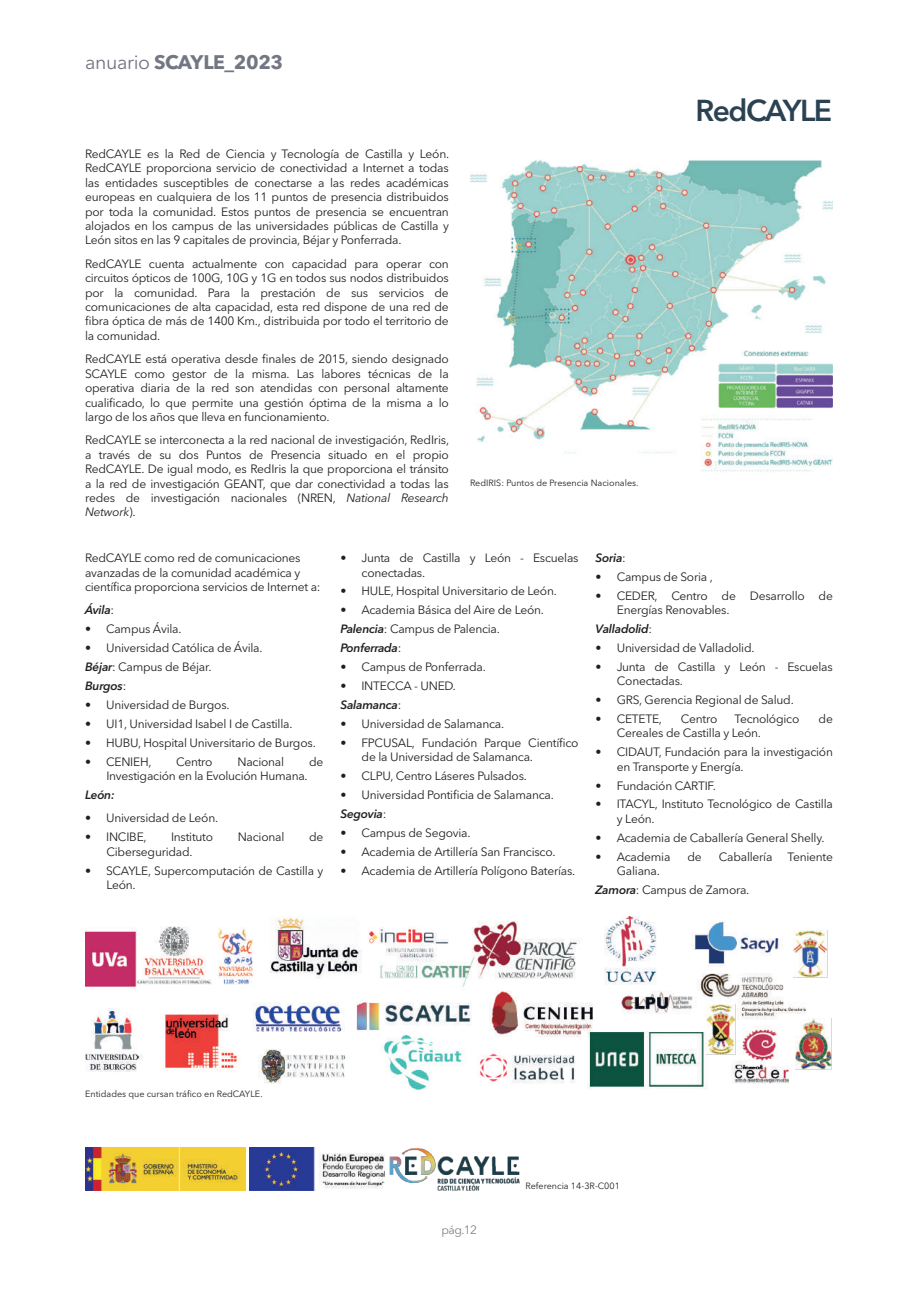
<style>
.page{position:relative;width:919px;height:1289px;background:#fff}
.page>*{position:absolute;margin:0;border:0;box-sizing:border-box;transform-origin:0 0}
.t1{font:600 30px "Avenir Next LT Pro";letter-spacing:-.05em;color:#2b4253}
.t2{font:700 19.5px "Avenir Next LT Pro";letter-spacing:-.02em;color:#737683}
.t3{font:12px/14.4px "Avenir Next LT Pro";letter-spacing:-.02em;color:#231f20}
.t4{font:italic 600 12px "Avenir Next LT Pro";letter-spacing:-.025em;color:#231f20}
.t5{font:12px "Avenir Next LT Pro";color:#808285}
.t6{font:9px "Avenir Next LT Pro";color:#231f20}
.s1{font-weight:400}
.s2{font-style:italic}
.s3{font-weight:400;font-style:normal}
.s4{font-weight:600;font-style:italic}
</style>
<div class="page">
<img style="left:470px;top:159px;width:362px;height:313px">
<img style="left:85px;top:916px;width:721px;height:174px">
<img style="left:795px;top:1018px;width:36px;height:51px">
<img style="left:793px;top:930px;width:34px;height:47px">
<img style="left:706px;top:1004px;width:29px;height:50px">
<img style="left:85px;top:1147px;width:161px;height:43px">
<img style="left:250px;top:1147px;width:134px;height:43px">
<img style="left:389px;top:1148px;width:131px;height:42px">
<h2 class="t2" style="left:85px;top:55px;width:200px"><span class="s1">anuario</span> SCAYLE_2023</h2>
<p class="t3" style="left:85px;top:148px;width:365px;text-align:justify">RedCAYLE es la Red de Ciencia y Tecnología de Castilla y León.<br>RedCAYLE proporciona servicio de conectividad a Internet a todas las entidades susceptibles de conectarse a las redes académicas europeas en cualquiera de los 11 puntos de presencia distribuidos por toda la comunidad. Estos puntos de presencia se encuentran alojados en los campus de las universidades públicas de Castilla y León sitos en las 9 capitales de provincia, Béjar y Ponferrada.</p>
<p class="t3" style="left:85px;top:257px;width:365px;text-align:justify">RedCAYLE cuenta actualmente con capacidad para operar con circuitos ópticos de 100G, 10G y 1G en todos sus nodos distribuidos por la comunidad. Para la prestación de sus servicios de comunicaciones de alta capacidad, esta red dispone de una red de fibra óptica de más de 1400 Km., distribuida por todo el territorio de la comunidad.</p>
<p class="t3" style="left:85px;top:353px;width:365px;text-align:justify">RedCAYLE está operativa desde finales de 2015, siendo designado SCAYLE como gestor de la misma. Las labores técnicas de la operativa diaria de la red son atendidas con personal altamente cualificado, lo que permite una gestión óptima de la misma a lo largo de los años que lleva en funcionamiento.</p>
<p class="t3" style="left:85px;top:434px;width:365px;text-align:justify">RedCAYLE se interconecta a la red nacional de investigación, RedIris, a través de su dos Puntos de Presencia situado en el propio RedCAYLE. De igual modo, es RedIris la que proporciona el tránsito a la red de investigación GEANT, que dar conectividad a todas las redes de investigación nacionales (NREN, <span class="s2">National Research Network</span>).</p>
<p class="t6" style="left:470px;top:479px;width:170px">RedIRIS: Puntos de Presencia Nacionales.</p>
<h1 class="t1" style="left:695px;top:98px;width:138px">RedCAYLE</h1>
<p class="t3" style="left:85px;top:552px;width:237px">RedCAYLE como red de comunicaciones avanzadas de la comunidad académica y científica proporciona servicios de Internet a:</p>
<p class="t4" style="left:85px;top:605px;width:31px">Ávila<span class="s3">:</span></p>
<p class="t3" style="left:85px;top:623px;width:98px">• Campus Ávila.</p>
<p class="t3" style="left:85px;top:639px;width:179px;line-height:18.9px">• Universidad Católica de Ávila.<br><span class="s4">Béjar</span>: Campus de Béjar.<br><span class="s4">Burgos</span>:</p>
<p class="t3" style="left:85px;top:698px;width:146px">• Universidad de Burgos.</p>
<p class="t3" style="left:85px;top:717px;width:209px">• UI1, Universidad Isabel I de Castilla.</p>
<p class="t3" style="left:85px;top:736px;width:232px">• HUBU, Hospital Universitario de Burgos.</p>
<p class="t3" style="left:85px;top:755px;width:68px">• CENIEH,</p>
<p class="t3" style="left:176px;top:755px;width:38px">Centro</p>
<p class="t3" style="left:237px;top:755px;width:48px">Nacional</p>
<p class="t3" style="left:309px;top:755px;width:16px">de</p>
<p class="t3" style="left:106px;top:769px;width:203px">Investigación en la Evolución Humana.</p>
<p class="t4" style="left:85px;top:789px;width:31px">León:</p>
<p class="t3" style="left:85px;top:812px;width:134px">• Universidad de León.</p>
<p class="t3" style="left:85px;top:831px;width:63px">• INCIBE,</p>
<p class="t3" style="left:171px;top:831px;width:44px">Instituto</p>
<p class="t3" style="left:238px;top:831px;width:48px">Nacional</p>
<p class="t3" style="left:309px;top:831px;width:16px">de</p>
<p class="t3" style="left:106px;top:845px;width:88px">Ciberseguridad.</p>
<p class="t3" style="left:106px;top:864px;width:218px;text-indent:-21px">• SCAYLE, Supercomputación de Castilla y<br>León.</p>
<p class="t3" style="left:361px;top:552px;width:218px;text-indent:-21px">• Junta de Castilla y León - Escuelas conectadas.</p>
<p class="t3" style="left:340px;top:585px;width:218px">• HULE, Hospital Universitario de León.</p>
<p class="t3" style="left:340px;top:601px;width:205px;line-height:18.9px">• Academia Básica del Aire de León.<br><span class="s4">Palencia</span>: Campus de Palencia.<br><span class="s4">Ponferrada</span>:</p>
<p class="t3" style="left:340px;top:660px;width:147px">• Campus de Ponferrada.</p>
<p class="t3" style="left:340px;top:677px;width:117px;line-height:18.9px">• INTECCA - UNED.<br><span class="s4">Salamanca</span>:</p>
<p class="t3" style="left:340px;top:717px;width:165px">• Universidad de Salamanca.</p>
<p class="t3" style="left:361px;top:736px;width:218px;text-indent:-21px">• FPCUSAL, Fundación Parque Científico de la Universidad de Salamanca.</p>
<p class="t3" style="left:340px;top:769px;width:188px">• CLPU, Centro Láseres Pulsados.</p>
<p class="t3" style="left:340px;top:786px;width:215px;line-height:18.9px">• Universidad Pontificia de Salamanca.<br><span class="s4">Segovia</span>:</p>
<p class="t3" style="left:340px;top:826px;width:132px">• Campus de Segovia.</p>
<p class="t3" style="left:340px;top:845px;width:216px">• Academia de Artillería San Francisco.</p>
<p class="t3" style="left:340px;top:864px;width:236px">• Academia de Artillería Polígono Baterías.</p>
<p class="t4" style="left:595px;top:552px;width:32px">Soria<span class="s3">:</span></p>
<p class="t3" style="left:595px;top:570px;width:119px">• Campus de Soria ,</p>
<p class="t3" style="left:617px;top:589px;width:217px;text-indent:-21px">• CEDER, Centro de Desarrollo de<br>Energías Renovables.</p>
<p class="t4" style="left:595px;top:623px;width:58px">Valladolid<span class="s3">:</span></p>
<p class="t3" style="left:595px;top:641px;width:160px">• Universidad de Valladolid.</p>
<p class="t3" style="left:617px;top:660px;width:217px;text-indent:-21px">• Junta de Castilla y León - Escuelas<br>Conectadas.</p>
<p class="t3" style="left:595px;top:693px;width:200px">• GRS, Gerencia Regional de Salud.</p>
<p class="t3" style="left:595px;top:712px;width:68px">• CETETE,</p>
<p class="t3" style="left:681px;top:712px;width:38px">Centro</p>
<p class="t3" style="left:734px;top:712px;width:66px">Tecnológico</p>
<p class="t3" style="left:818px;top:712px;width:16px">de</p>
<p class="t3" style="left:617px;top:727px;width:146px">Cereales de Castilla y León.</p>
<p class="t3" style="left:617px;top:746px;width:217px;text-indent:-21px">• CIDAUT, Fundación para la investigación en Transporte y Energía.</p>
<p class="t3" style="left:595px;top:779px;width:122px">• Fundación CARTIF.</p>
<p class="t3" style="left:617px;top:798px;width:217px;text-indent:-21px">• ITACYL, Instituto Tecnológico de Castilla y León.</p>
<p class="t3" style="left:595px;top:831px;width:230px">• Academia de Caballería General Shelly.</p>
<p class="t3" style="left:595px;top:850px;width:76px">• Academia</p>
<p class="t3" style="left:687px;top:850px;width:16px">de</p>
<p class="t3" style="left:718px;top:850px;width:55px">Caballería</p>
<p class="t3" style="left:787px;top:850px;width:47px">Teniente</p>
<p class="t3" style="left:595px;top:862px;width:155px;line-height:18.9px;text-indent:21px">Galiana.<br><span class="s4">Zamora</span>: Campus de Zamora.</p>
<p class="t6" style="left:85px;top:1090px;width:179px">Entidades que cursan tráfico en RedCAYLE.</p>
<p class="t5" style="left:441px;top:1224px;width:37px">pág.12</p>
<p class="t6" style="left:525px;top:1182px;width:96px">Referencia 14-3R-C001</p>
</div>
